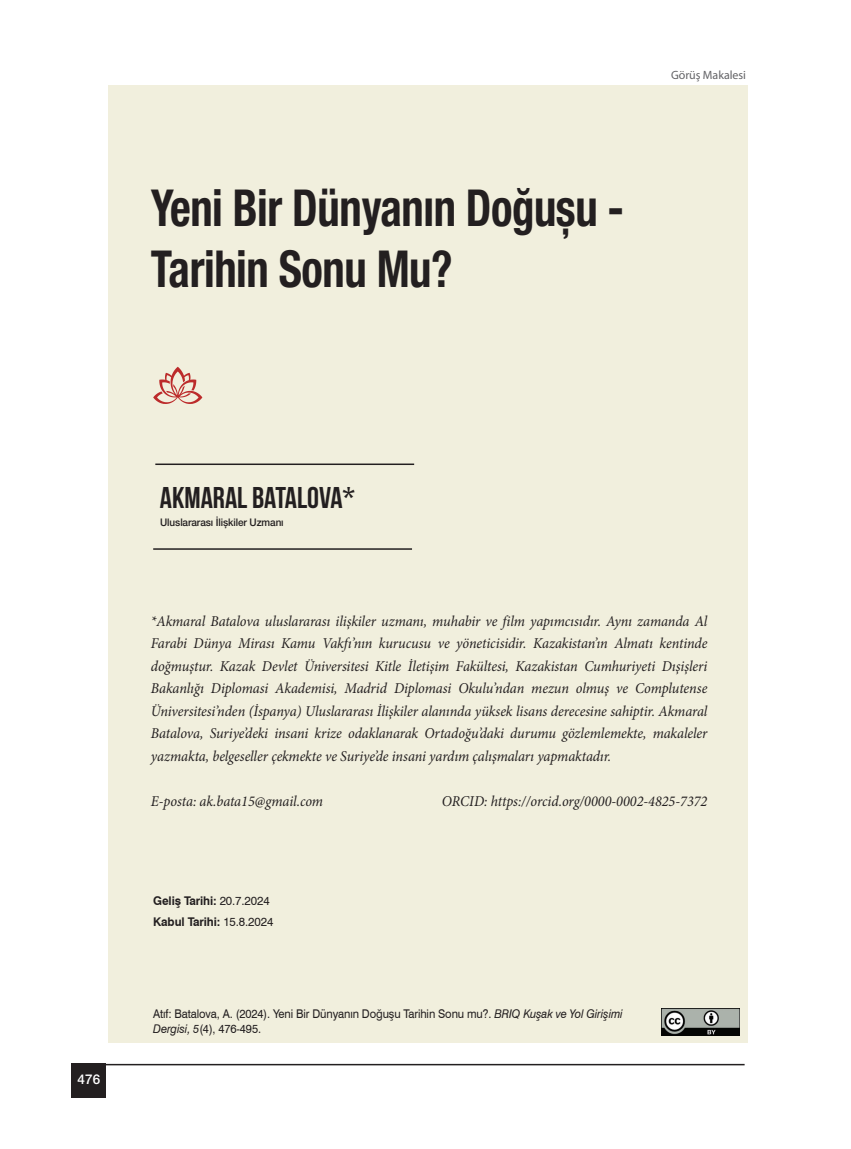
<style>
.page{position:relative;width:851px;height:1149px;background:#fff}
.page>*{position:absolute;margin:0;border:0;box-sizing:border-box;transform-origin:0 0}
.t1{font:700 condensed 51px/61.5px "Helvetica Neue LT Pro";letter-spacing:-.01em;color:#231f20;scale:.88 1}
.t2{font:30px "Bebas Neue";color:#231f20}
.t3{font:italic 15px/22.5px "Minion Pro";letter-spacing:-.005em;color:#231f20;text-align:justify;scale:.95 1}
.t4{font:500 13.5px "Helvetica Neue LT Pro";color:#fff}
.t5{font:12px/15px "Swiss 721 BT";letter-spacing:-.01em;color:#231f20;scale:.93 1}
.t6{font:700 12px/20.7px "Swiss 721 BT";letter-spacing:-.01em;color:#231f20}
.t7{font:12px "Myriad Pro";letter-spacing:-.005em;color:#636366}
.t8{font:500 10.5px "Helvetica Neue LT Pro";letter-spacing:-.01em;color:#231f20;scale:.95 1}
.s1{font-weight:400}
.s2{font-style:italic}
</style>
<div class="page">
<hr style="left:72px;top:1063px;width:672px;height:1px;background:#231f20">
<div style="left:72px;top:1063px;width:34px;height:34px;background:#231f20"></div>
<div style="left:108px;top:85px;width:640px;height:957px;background:#f1efdd"></div>
<svg style="left:153px;top:366px;width:49px;height:38px"></svg>
<img style="left:661px;top:1008px;width:78px;height:26px">
<hr style="left:155px;top:463px;width:259px;height:2px;background:#231f20">
<hr style="left:153px;top:548px;width:259px;height:1px;background:#231f20">
<h1 class="t1" style="left:151px;top:176px;width:539px">Yeni Bir Dünyanın Doğuşu -<br>Tarihin Sonu Mu?</h1>
<p class="t7" style="left:671px;top:68px;width:76px">Görüş Makalesi</p>
<p class="t4" style="left:78px;top:1070px;width:24px">476</p>
<h2 class="t2" style="left:160px;top:481px;width:196px">AKMARAL BATALOVA*</h2>
<p class="t8" style="left:160px;top:515px;width:131px">Uluslararası İlişkiler Uzmanı</p>
<p class="t3" style="left:151px;top:609px;width:587px">*Akmaral Batalova uluslararası ilişkiler uzmanı, muhabir ve film yapımcısıdır. Aynı zamanda Al Farabi Dünya Mirası Kamu Vakfı’nın kurucusu ve yöneticisidir. Kazakistan’ın Almatı kentinde doğmuştur. Kazak Devlet Üniversitesi Kitle İletişim Fakültesi, Kazakistan Cumhuriyeti Dışişleri Bakanlığı Diplomasi Akademisi, Madrid Diplomasi Okulu’ndan mezun olmuş ve Complutense Üniversitesi’nden (İspanya) Uluslararası İlişkiler alanında yüksek lisans derecesine sahiptir. Akmaral Batalova, Suriye’deki insani krize odaklanarak Ortadoğu’daki durumu gözlemlemekte, makaleler yazmakta, belgeseller çekmekte ve Suriye’de insani yardım çalışmaları yapmaktadır.</p>
<p class="t3" style="left:151px;top:789px;width:183px">E-posta: ak.bata15@gmail.com</p>
<p class="t3" style="left:442px;top:789px;width:281px">ORCID: https://orcid.org/0000-0002-4825-7372</p>
<p class="t6" style="left:153px;top:890px;width:122px">Geliş Tarihi: <span class="s1">20.7.2024<br></span>Kabul Tarihi: <span class="s1">15.8.2024</span></p>
<p class="t5" style="left:153px;top:1005px;width:506px">Atıf: Batalova, A. (2024). Yeni Bir Dünyanın Doğuşu Tarihin Sonu mu?. <span class="s2">BRIQ Kuşak ve Yol Girişimi<br>Dergisi, 5</span>(4), 476-495.</p>
</div>
